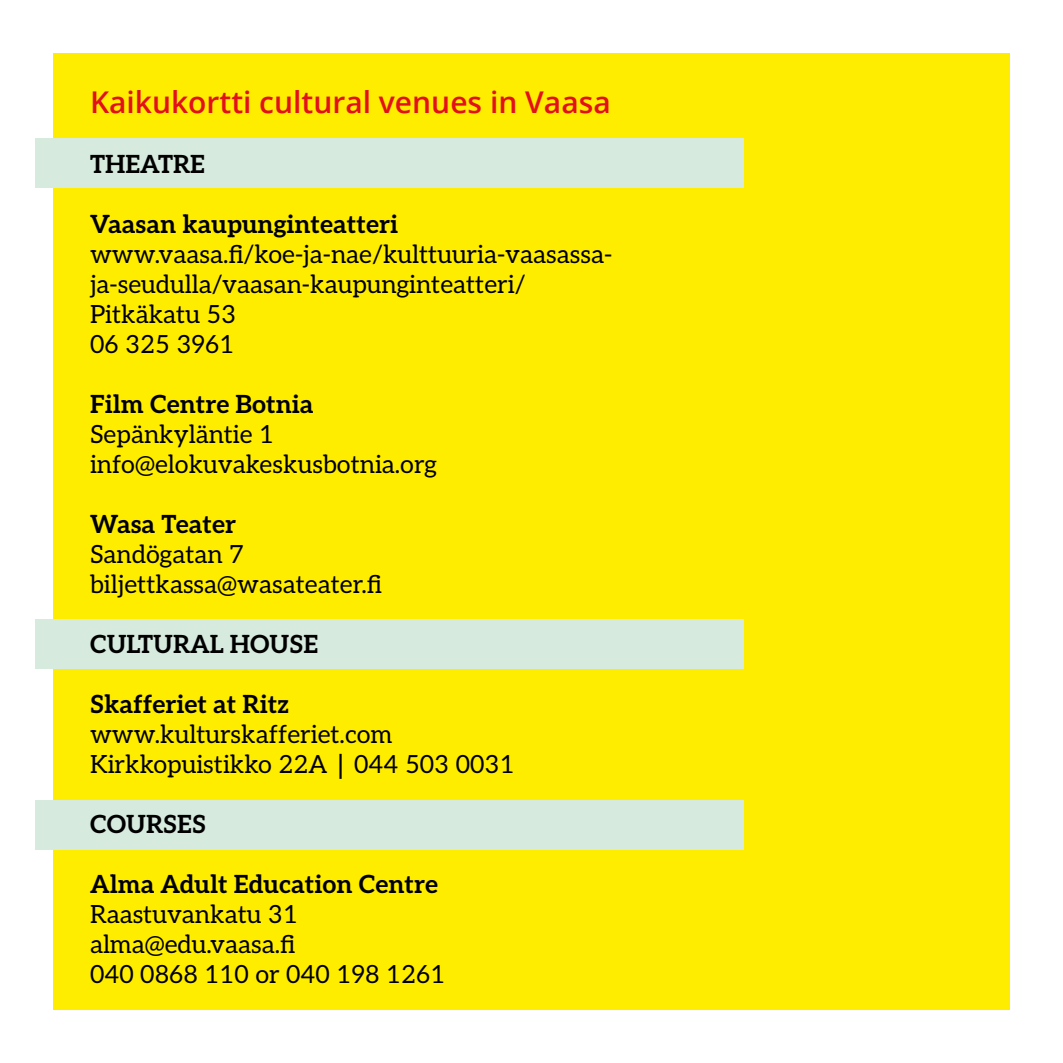
<style>
.page{position:relative;width:1063px;height:1063px;background:#fff}
.page>*{position:absolute;margin:0;border:0;box-sizing:border-box;transform-origin:0 0}
.t1{font:600 30px "Open Sans";color:#e2101a}
.t2{font:25px/30px "Aleo";color:#000}
.t3{font:700 25px "Aleo";color:#000}
.s1{font-family:"Open Sans";font-weight:600}
</style>
<div class="page">
<div style="left:53px;top:53px;width:957px;height:957px;background:#ffed00"></div>
<div style="left:35px;top:138px;width:709px;height:50px;background:#d6eade"></div>
<div style="left:35px;top:619px;width:709px;height:50px;background:#d6eade"></div>
<div style="left:35px;top:800px;width:709px;height:50px;background:#d6eade"></div>
<p class="t1" style="left:90px;top:81px;width:522px">Kaikukortti cultural venues in Vaasa</p>
<p class="t3" style="left:90px;top:144px;width:117px">THEATRE</p>
<p class="t3" style="left:90px;top:204px;width:310px">Vaasan kaupunginteatteri</p>
<p class="t2" style="left:90px;top:238px;width:524px">www.vaasa.fi/koe-ja-nae/kulttuuria-vaasassa&shy;ja-seudulla/vaasan-kaupunginteatteri/<br>Pitkäkatu 53<br>06 325 3961</p>
<p class="t3" style="left:90px;top:384px;width:225px">Film Centre Botnia</p>
<p class="t2" style="left:90px;top:418px;width:349px">Sepänkyläntie 1 info@elokuvakeskusbotnia.org</p>
<p class="t3" style="left:90px;top:504px;width:148px">Wasa Teater</p>
<p class="t2" style="left:90px;top:538px;width:293px">Sandögatan 7 biljettkassa@wasateater.fi</p>
<p class="t3" style="left:90px;top:624px;width:230px">CULTURAL HOUSE</p>
<p class="t3" style="left:90px;top:684px;width:201px">Skafferiet at Ritz</p>
<p class="t2" style="left:90px;top:718px;width:426px">www.kulturskafferiet.com<br>Kirkkopuistikko 22A <span class="s1">|</span> 044 503 0031</p>
<p class="t3" style="left:90px;top:804px;width:118px">COURSES</p>
<p class="t3" style="left:90px;top:864px;width:350px">Alma Adult Education Centre</p>
<p class="t2" style="left:90px;top:898px;width:357px">Raastuvankatu 31 alma@edu.vaasa.fi<br>040 0868 110 or 040 198 1261</p>
</div>
